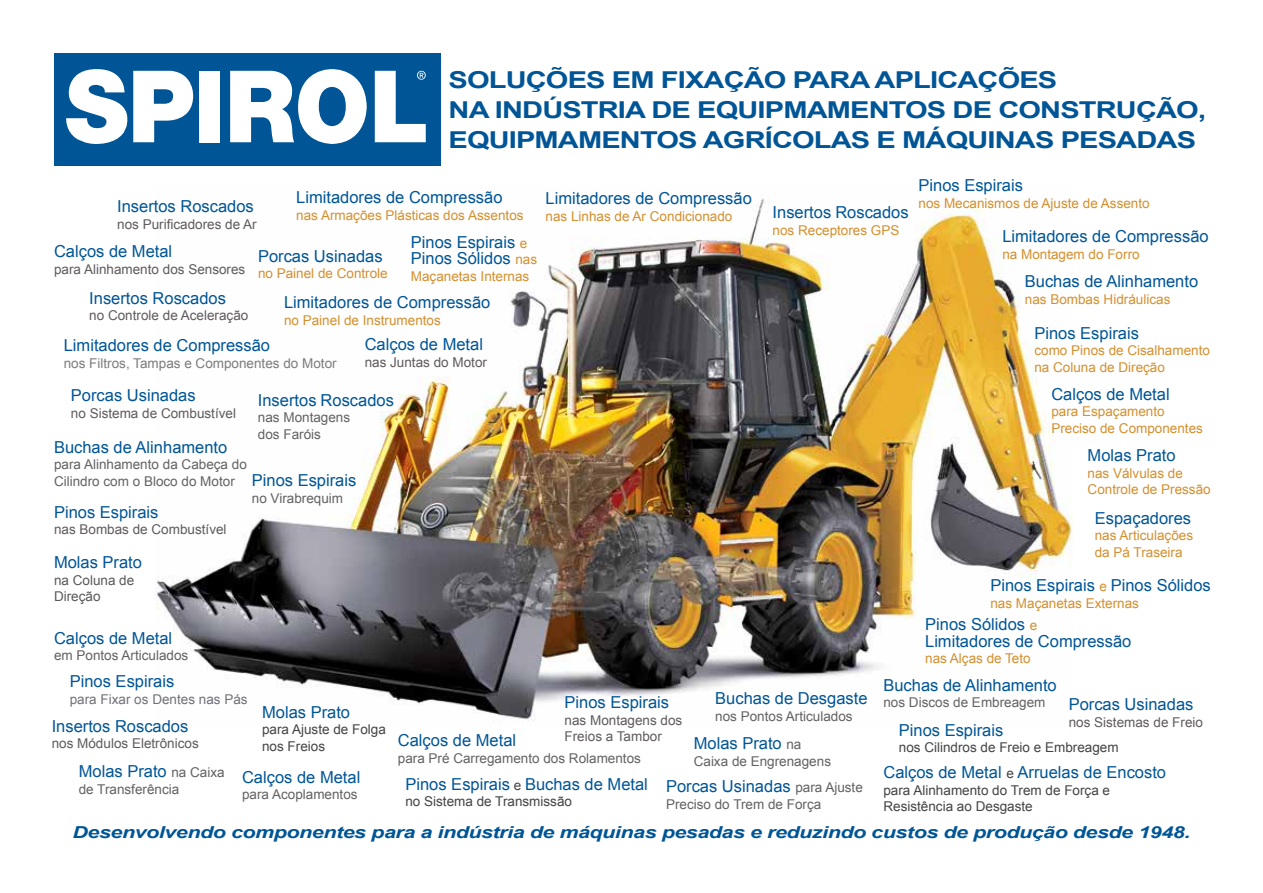
<style>
.page{position:relative;width:1263px;height:893px;background:#fff}
.page>*{position:absolute;margin:0;border:0;box-sizing:border-box;transform-origin:0 0}
.t1{font:700 23.25px/30px "Arial";letter-spacing:-.03em;color:#005596;scale:1.25 1}
.t2{font:16.5px/16.5px "Arial";color:#005596}
.t3{font:italic 700 16.5px "Arial";letter-spacing:-.02em;color:#005596;scale:1.3 1}
.t4{font:13.5px/16.5px "Arial";color:#d48f2e}
.t5{font:13.5px/16.5px "Arial";color:#616261}
.t6{font:13.5px/16.5px "Arial";color:#5f5a5d}
.t7{font:13.5px/16.5px "Arial";color:#444345}
.t8{font:13.5px "Arial";color:#7c7b7d}
.t9{font:13.5px "Arial";color:#70707a}
.t10{font:13.5px/16.5px "Arial";color:#5b585c}
.s1{font-size:13.5px;color:#d48f2e}
.s2{font-size:13.5px;color:#616261}
.s3{font-size:13.5px;color:#444345}
</style>
<div class="page">
<img style="left:155px;top:198px;width:917px;height:523px">
<div style="left:54px;top:53px;width:386px;height:113px;background:#005596"></div>
<div style="left:199px;top:71px;width:21px;height:71px;background:#fff"></div>
<svg style="left:230px;top:69px;width:137px;height:75px"></svg>
<svg style="left:66px;top:69px;width:128px;height:75px"></svg>
<svg style="left:375px;top:71px;width:51px;height:71px"></svg>
<h1 class="t1" style="left:448px;top:66px;width:607px">SOLUÇÕES EM FIXAÇÃO PARA APLICAÇÕES<br>NA INDÚSTRIA DE EQUIPMAMENTOS DE CONSTRUÇÃO,<br>EQUIPMAMENTOS AGRÍCOLAS E MÁQUINAS PESADAS</h1>
<p class="t2" style="left:117px;top:198px;width:138px">Insertos Roscados</p>
<p class="t6" style="left:117px;top:216px;width:141px">nos Purificadores de Ar</p>
<p class="t2" style="left:296px;top:189px;width:208px">Limitadores de Compressão</p>
<p class="t4" style="left:296px;top:207px;width:229px">nas Armações Plásticas dos Assentos</p>
<p class="t2" style="left:54px;top:243px;width:120px">Calços de Metal</p>
<p class="t6" style="left:54px;top:261px;width:193px">para Alinhamento dos Sensores</p>
<p class="t2" style="left:89px;top:290px;width:138px">Insertos Roscados</p>
<p class="t6" style="left:89px;top:307px;width:161px">no Controle de Aceleração</p>
<p class="t2" style="left:258px;top:248px;width:126px">Porcas Usinadas</p>
<p class="t4" style="left:258px;top:265px;width:131px">no Painel de Controle</p>
<p class="t2" style="left:411px;top:234px;width:128px">Pinos Espirais <span class="s1">e<br></span>Pinos Sólidos <span class="s1">nas</span></p>
<p class="t4" style="left:411px;top:268px;width:120px">Maçanetas Internas</p>
<p class="t2" style="left:284px;top:294px;width:208px">Limitadores de Compressão</p>
<p class="t4" style="left:284px;top:312px;width:158px">no Painel de Instrumentos</p>
<p class="t2" style="left:365px;top:336px;width:120px">Calços de Metal</p>
<p class="t6" style="left:365px;top:354px;width:124px">nas Juntas do Motor</p>
<p class="t2" style="left:64px;top:337px;width:208px">Limitadores de Compressão</p>
<p class="t8" style="left:64px;top:354px;width:274px">nos Filtros, Tampas e Componentes do Motor</p>
<p class="t2" style="left:258px;top:392px;width:138px">Insertos Roscados</p>
<p class="t5" style="left:258px;top:410px;width:94px">nas Montagens dos Faróis</p>
<p class="t2" style="left:71px;top:388px;width:126px">Porcas Usinadas</p>
<p class="t6" style="left:71px;top:405px;width:167px">no Sistema de Combustível</p>
<p class="t2" style="left:54px;top:439px;width:175px">Buchas de Alinhamento</p>
<p class="t5" style="left:54px;top:457px;width:194px">para Alinhamento da Cabeça do<br>Cilindro com o Bloco do Motor</p>
<p class="t2" style="left:252px;top:472px;width:106px">Pinos Espirais</p>
<p class="t5" style="left:252px;top:490px;width:93px">no Virabrequim</p>
<p class="t2" style="left:54px;top:504px;width:106px">Pinos Espirais</p>
<p class="t6" style="left:54px;top:521px;width:174px">nas Bombas de Combustível</p>
<p class="t2" style="left:54px;top:554px;width:90px">Molas Prato</p>
<p class="t10" style="left:54px;top:572px;width:82px">na Coluna de<br>Direção</p>
<p class="t2" style="left:545px;top:190px;width:208px">Limitadores de Compressão</p>
<p class="t4" style="left:545px;top:208px;width:188px">nas Linhas de Ar Condicionado</p>
<p class="t2" style="left:54px;top:630px;width:120px">Calços de Metal</p>
<p class="t5" style="left:54px;top:647px;width:136px">em Pontos Articulados</p>
<p class="t2" style="left:773px;top:204px;width:138px">Insertos Roscados</p>
<p class="t4" style="left:773px;top:222px;width:128px">nos Receptores GPS</p>
<p class="t2" style="left:918px;top:177px;width:106px">Pinos Espirais</p>
<p class="t4" style="left:918px;top:195px;width:233px">nos Mecanismos de Ajuste de Assento</p>
<p class="t2" style="left:1002px;top:228px;width:208px">Limitadores de Compressão</p>
<p class="t4" style="left:1002px;top:246px;width:139px">na Montagem do Forro</p>
<p class="t2" style="left:1025px;top:273px;width:175px">Buchas de Alinhamento</p>
<p class="t4" style="left:1025px;top:291px;width:147px">nas Bombas Hidráulicas</p>
<p class="t2" style="left:1034px;top:325px;width:106px">Pinos Espirais</p>
<p class="t4" style="left:1034px;top:342px;width:177px">como Pinos de Cisalhamento na Coluna de Direção</p>
<p class="t2" style="left:1051px;top:386px;width:120px">Calços de Metal</p>
<p class="t4" style="left:1051px;top:403px;width:153px">para Espaçamento<br>Preciso de Componentes</p>
<p class="t2" style="left:1087px;top:447px;width:90px">Molas Prato</p>
<p class="t4" style="left:1087px;top:465px;width:125px">nas Válvulas de<br>Controle de Pressão</p>
<p class="t2" style="left:1095px;top:510px;width:98px">Espaçadores</p>
<p class="t4" style="left:1095px;top:527px;width:100px">nas Articulações da Pá Traseira</p>
<p class="t2" style="left:990px;top:577px;width:222px">Pinos Espirais <span class="s1">e</span> Pinos Sólidos</p>
<p class="t4" style="left:990px;top:595px;width:150px">nas Maçanetas Externas</p>
<p class="t2" style="left:925px;top:616px;width:208px">Pinos Sólidos <span class="s1">e<br></span>Limitadores de Compressão</p>
<p class="t4" style="left:925px;top:650px;width:107px">nas Alças de Teto</p>
<p class="t2" style="left:70px;top:674px;width:106px">Pinos Espirais</p>
<p class="t9" style="left:70px;top:690px;width:179px">para Fixar os Dentes nas Pás</p>
<p class="t2" style="left:52px;top:718px;width:138px">Insertos Roscados</p>
<p class="t6" style="left:52px;top:736px;width:149px">nos Módulos Eletrônicos</p>
<p class="t2" style="left:262px;top:704px;width:90px">Molas Prato</p>
<p class="t7" style="left:262px;top:721px;width:125px">para Ajuste de Folga nos Freios</p>
<p class="t2" style="left:79px;top:763px;width:147px">Molas Prato <span class="s2">na Caixa</span></p>
<p class="t5" style="left:79px;top:781px;width:102px">de Transferência</p>
<p class="t2" style="left:242px;top:769px;width:120px">Calços de Metal</p>
<p class="t5" style="left:242px;top:786px;width:117px">para Acoplamentos</p>
<p class="t2" style="left:565px;top:694px;width:106px">Pinos Espirais</p>
<p class="t6" style="left:565px;top:712px;width:119px">nas Montagens dos<br>Freios a Tambor</p>
<p class="t2" style="left:398px;top:732px;width:120px">Calços de Metal</p>
<p class="t5" style="left:398px;top:750px;width:245px">para Pré Carregamento dos Rolamentos</p>
<p class="t2" style="left:715px;top:690px;width:154px">Buchas de Desgaste</p>
<p class="t5" style="left:715px;top:708px;width:139px">nos Pontos Articulados</p>
<p class="t2" style="left:694px;top:735px;width:109px">Molas Prato <span class="s2">na</span></p>
<p class="t5" style="left:694px;top:753px;width:139px">Caixa de Engrenagens</p>
<p class="t2" style="left:405px;top:776px;width:244px">Pinos Espirais <span class="s3">e</span> Buchas de Metal</p>
<p class="t7" style="left:405px;top:793px;width:168px">no Sistema de Transmissão</p>
<p class="t2" style="left:666px;top:778px;width:198px">Porcas Usinadas <span class="s2">para Ajuste</span></p>
<p class="t5" style="left:666px;top:796px;width:157px">Preciso do Trem de Força</p>
<p class="t2" style="left:883px;top:677px;width:175px">Buchas de Alinhamento</p>
<p class="t5" style="left:883px;top:694px;width:164px">nos Discos de Embreagem</p>
<p class="t2" style="left:1069px;top:696px;width:126px">Porcas Usinadas</p>
<p class="t6" style="left:1069px;top:714px;width:136px">nos Sistemas de Freio</p>
<p class="t2" style="left:899px;top:722px;width:106px">Pinos Espirais</p>
<p class="t7" style="left:899px;top:740px;width:221px">nos Cilindros de Freio e Embreagem</p>
<p class="t2" style="left:883px;top:764px;width:284px">Calços de Metal <span class="s3">e</span> Arruelas de Encosto</p>
<p class="t7" style="left:883px;top:782px;width:228px">para Alinhamento do Trem de Força e<br>Resistência ao Desgaste</p>
<p class="t3" style="left:73px;top:822px;width:861px">Desenvolvendo componentes para a indústria de máquinas pesadas e reduzindo custos de produção desde 1948.</p>
</div>
